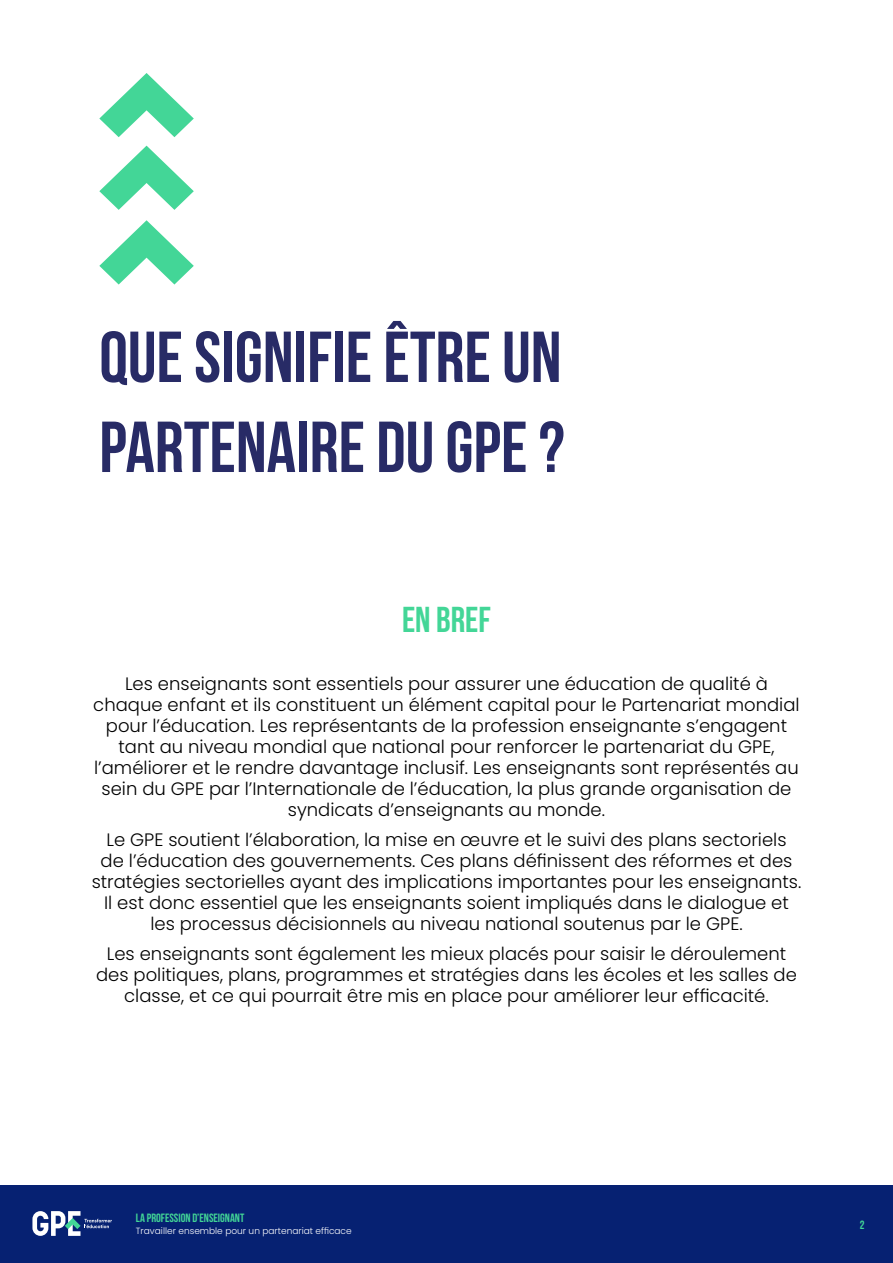
<style>
.page{position:relative;width:893px;height:1263px;background:#fff}
.page>*{position:absolute;margin:0;border:0;box-sizing:border-box;transform-origin:0 0}
.t1{font:700 72px/90px "Bebas Neue";color:#282b66}
.t2{font:700 36px "Bebas Neue";color:#43d697}
.t3{font:300 18px/21px "Poppins";color:#000;text-align:center}
.t4{font:700 12px "Bebas Neue";color:#42d696}
.t5{font:300 9px "Poppins";color:#fff}
</style>
<div class="page">
<svg style="left:99px;top:220px;width:95px;height:65px"></svg>
<svg style="left:99px;top:146px;width:95px;height:64px"></svg>
<svg style="left:99px;top:73px;width:95px;height:64px"></svg>
<div style="left:0;top:1185px;width:893px;height:78px;background:#062172"></div>
<svg style="left:32px;top:1211px;width:80px;height:25px"></svg>
<h1 class="t1" style="left:99px;top:311px;width:467px">QUE SIGNIFIE ÊTRE UN<br>PARTENAIRE DU GPE ?</h1>
<h2 class="t2" style="left:402px;top:599px;width:90px">EN BREF</h2>
<p class="t3" style="left:93px;top:673px;width:708px">Les enseignants sont essentiels pour assurer une éducation de qualité à chaque enfant et ils constituent un élément capital pour le Partenariat mondial pour l’éducation. Les représentants de la profession enseignante s’engagent tant au niveau mondial que national pour renforcer le partenariat du GPE, l’améliorer et le rendre davantage inclusif. Les enseignants sont représentés au sein du GPE par l’Internationale de l’éducation, la plus grande organisation de syndicats d’enseignants au monde.</p>
<p class="t3" style="left:92px;top:829px;width:711px">Le GPE soutient l’élaboration, la mise en œuvre et le suivi des plans sectoriels<br>de l’éducation des gouvernements. Ces plans définissent des réformes et des stratégies sectorielles ayant des implications importantes pour les enseignants.<br>Il est donc essentiel que les enseignants soient impliqués dans le dialogue et les processus décisionnels au niveau national soutenus par le GPE.</p>
<p class="t3" style="left:96px;top:943px;width:702px">Les enseignants sont également les mieux placés pour saisir le déroulement des politiques, plans, programmes et stratégies dans les écoles et les salles de classe, et ce qui pourrait être mis en place pour améliorer leur efficacité.</p>
<p class="t4" style="left:136px;top:1211px;width:137px">GLOBAL PARTNERSHIP FOR EDUCATION</p>
<p class="t5" style="left:136px;top:1225px;width:187px">Working together for effective partnership</p>
<p class="t4" style="left:136px;top:1211px;width:110px">LA PROFESSION D’ENSEIGNANT</p>
<p class="t5" style="left:136px;top:1225px;width:217px">Travailler ensemble pour un partenariat efficace</p>
<p class="t4" style="left:860px;top:1211px;width:6px">2</p>
<p class="t4" style="left:860px;top:1218px;width:6px">2</p>
</div>
